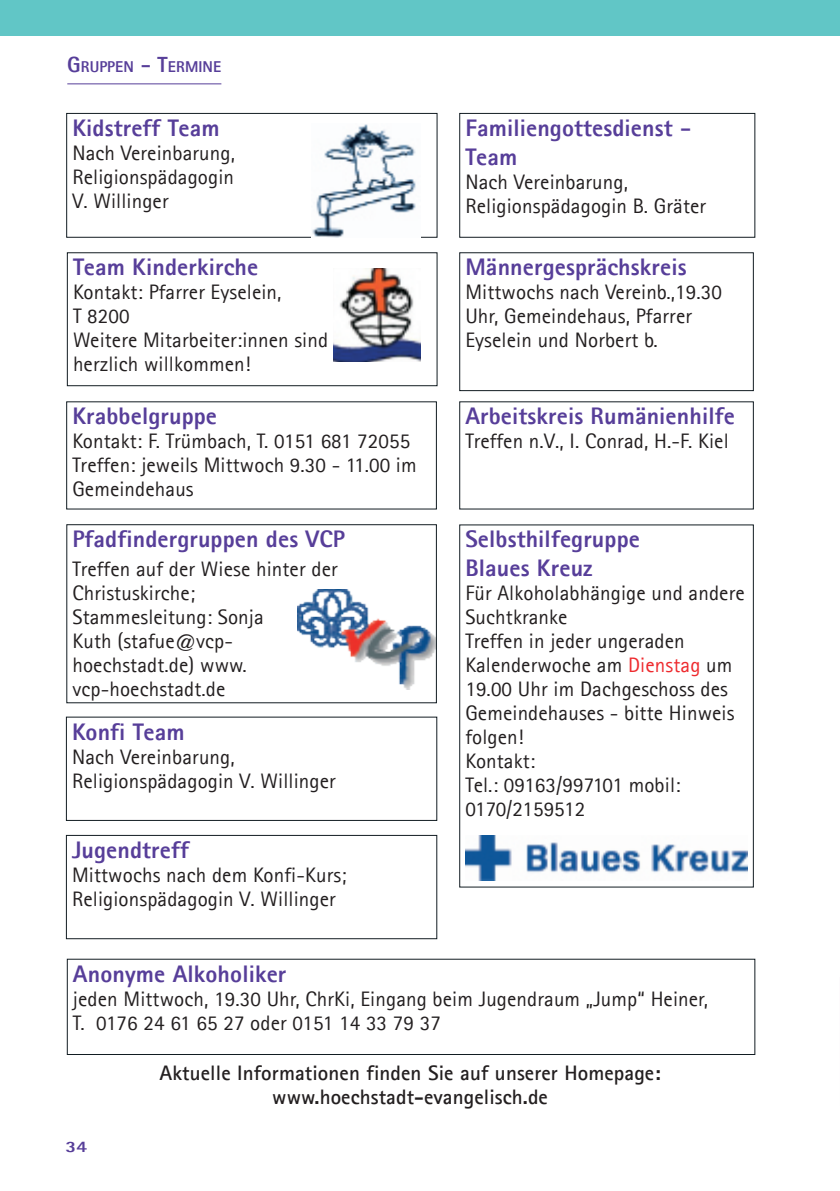
<style>
.page{position:relative;width:840px;height:1191px;background:#fff}
.page>*{position:absolute;margin:0;border:0;box-sizing:border-box;transform-origin:0 0}
.t1{font:800 24px/28.8px "Agfa Rotis Sans Serif";letter-spacing:.005em;color:#573e99}
.t2{font:21px/24px "Agfa Rotis Sans Serif";letter-spacing:.005em;color:#231f20}
.t3{font:700 21px/24px "Agfa Rotis Sans Serif";letter-spacing:.005em;color:#231f20;text-align:center}
.t4{font:800 16px "Agfa Rotis Sans Serif";color:#573e99;scale:1.2 1}
.t5{font:800 15.8px "Agfa Rotis Sans Serif";letter-spacing:.005em;color:#573e99}
.s1{font-size:22px}
.s2{color:#ee2a2e}
</style>
<div class="page">
<img style="left:297px;top:589px;width:137px;height:100px">
<div style="left:67px;top:252px;width:370px;height:134px;border:1px solid #121c22"></div>
<img style="left:333px;top:268px;width:87px;height:93px">
<div style="left:66px;top:113px;width:371px;height:125px;border:1px solid #121c22"></div>
<div style="left:66px;top:716px;width:371px;height:105px;border:1px solid #121c22"></div>
<div style="left:66px;top:835px;width:371px;height:104px;border:1px solid #121c22"></div>
<img style="left:311px;top:124px;width:109px;height:113px">
<div style="left:459px;top:113px;width:296px;height:125px;border:1px solid #121c22"></div>
<hr style="left:67px;top:83px;width:154px;height:1px;background:#573e99">
<div style="left:459px;top:252px;width:294px;height:139px;border:1px solid #121c22"></div>
<div style="left:67px;top:958px;width:688px;height:97px;border:1px solid #121c22"></div>
<div style="left:66px;top:524px;width:370px;height:179px;border:1px solid #121c22"></div>
<hr style="left:839px;top:976px;width:1px;height:130px;background:#dfb6d5">
<img style="left:465px;top:835px;width:282px;height:45px">
<div style="left:0;top:0;width:839px;height:36px;background:#61c6c6"></div>
<p class="t5" style="left:67px;top:61px;width:155px"><span class="s1">G</span>RUPPEN <span class="s1">- T</span>ERMINE</p>
<p class="t1" style="left:72px;top:116px;width:149px">Kidstreff Team</p>
<p class="t2" style="left:72px;top:142px;width:164px;text-align:justify">Nach Vereinbarung, Religionspädagogin V. Willinger</p>
<p class="t1" style="left:73px;top:255px;width:186px">Team Kinderkirche</p>
<p class="t2" style="left:73px;top:281px;width:256px">Kontakt: Pfarrer Eyselein,<br>T 8200<br>Weitere Mitarbeiter:innen sind herzlich willkommen!</p>
<p class="t1" style="left:72px;top:404px;width:146px">Krabbelgruppe</p>
<p class="t2" style="left:72px;top:430px;width:345px">Kontakt: F. Trümbach, T. 0151 681 72055<br>Treffen: jeweils Mittwoch 9.30 - 11.00 im<br>Gemeindehaus</p>
<p class="t1" style="left:72px;top:527px;width:274px">Pfadfindergruppen des VCP</p>
<p class="t2" style="left:72px;top:558px;width:266px">Treffen auf der Wiese hinter der<br>Christuskirche;<br>Stammesleitung: Sonja<br>Kuth (stafue@vcp&shy;hoechstadt.de) www. vcp-hoechstadt.de</p>
<p class="t1" style="left:72px;top:719px;width:114px">Konfi Team</p>
<p class="t2" style="left:72px;top:745px;width:265px">Nach Vereinbarung,<br>Religionspädagogin V. Willinger</p>
<p class="t1" style="left:72px;top:838px;width:118px">Jugendtreff</p>
<p class="t2" style="left:72px;top:864px;width:276px">Mittwochs nach dem Konfi-Kurs;<br>Religionspädagogin V. Willinger</p>
<p class="t1" style="left:465px;top:116px;width:227px">Familiengottesdienst -<br>Team</p>
<p class="t2" style="left:465px;top:171px;width:242px">Nach Vereinbarung,<br>Religionspädagogin B. Gräter</p>
<p class="t1" style="left:465px;top:255px;width:222px">Männergesprächskreis</p>
<p class="t2" style="left:465px;top:281px;width:258px">Mittwochs nach Vereinb.,19.30<br>Uhr, Gemeindehaus, Pfarrer<br>Eyselein und Norbert b.</p>
<p class="t1" style="left:465px;top:404px;width:271px">Arbeitskreis Rumänienhilfe</p>
<p class="t2" style="left:465px;top:430px;width:265px">Treffen n.V., I. Conrad, H.-F. Kiel</p>
<p class="t1" style="left:465px;top:527px;width:176px">Selbsthilfegruppe<br>Blaues Kreuz</p>
<p class="t2" style="left:465px;top:582px;width:281px">Für Alkoholabhängige und andere<br>Suchtkranke<br>Treffen in jeder ungeraden<br>Kalenderwoche am <span class="s2">Dienstag</span> um<br>19.00 Uhr im Dachgeschoss des<br>Gemeindehauses - bitte Hinweis folgen!<br>Kontakt:<br>Tel.: 09163/997101 mobil:<br>0170/2159512</p>
<p class="t1" style="left:73px;top:961px;width:215px">Anonyme Alkoholiker</p>
<p class="t2" style="left:73px;top:987px;width:636px">jeden Mittwoch, 19.30 Uhr, ChrKi, Eingang beim Jugendraum „Jump“ Heiner,<br>T. 0176 24 61 65 27 oder 0151 14 33 79 37</p>
<p class="t4" style="left:66px;top:1141px;width:19px">34</p>
<p class="t3" style="left:159px;top:1063px;width:502px">Aktuelle Informationen finden Sie auf unserer Homepage: www.hoechstadt-evangelisch.de</p>
</div>
